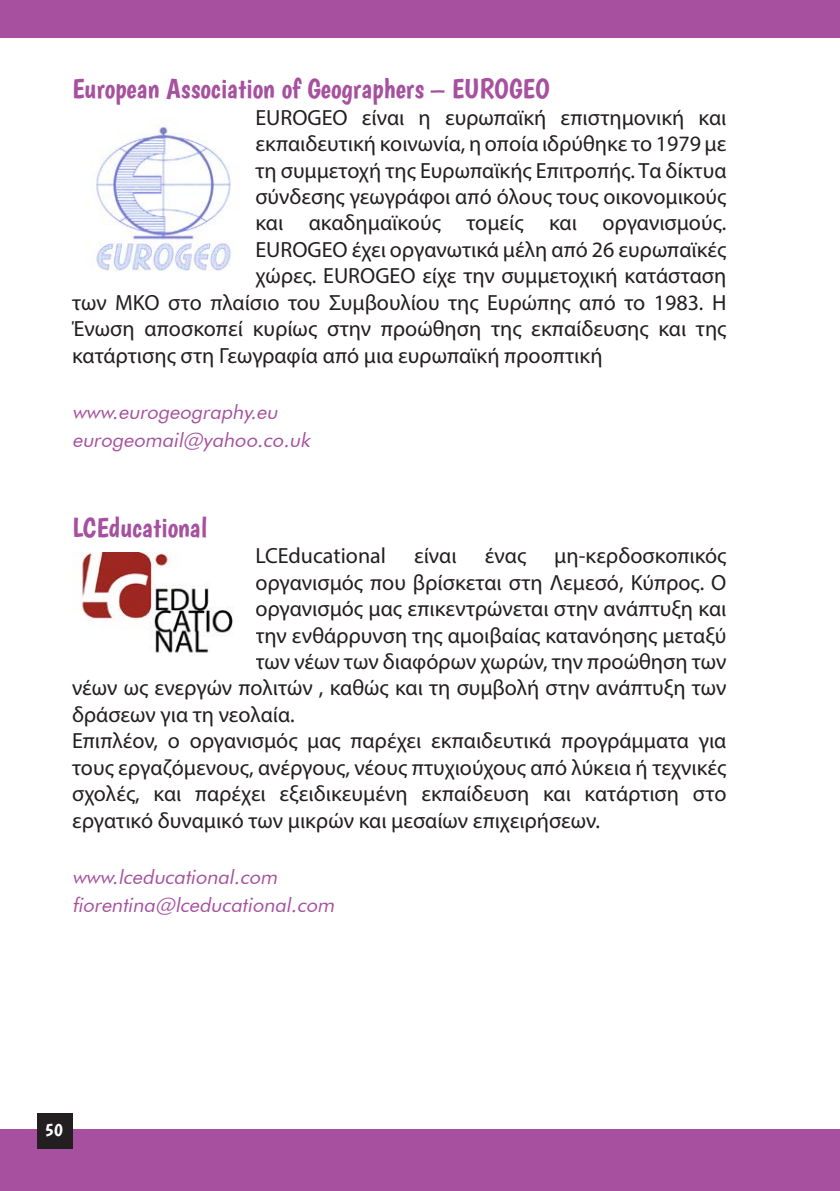
<style>
.page{position:relative;width:840px;height:1191px;background:#fff}
.page>*{position:absolute;margin:0;border:0;box-sizing:border-box;transform-origin:0 0}
.t1{font:28px "Boogaloo";color:#a6509f}
.t2{font:22px/26.4px "Myriad Pro";color:#231f20;text-align:justify}
.t3{font:italic 20px "Futura BT";color:#a6509f}
.t4{font:19px "Boogaloo";color:#fff}
</style>
<div class="page">
<div style="left:0;top:1129px;width:839px;height:62px;background:#a6509f"></div>
<div style="left:0;top:0;width:839px;height:37px;background:#a6509f"></div>
<div style="left:37px;top:1112px;width:36px;height:36px;background:#231f20"></div>
<img style="left:96px;top:123px;width:137px;height:148px">
<img style="left:80px;top:553px;width:153px;height:100px">
<p class="t1" style="left:72px;top:72px;width:479px">European Association of Geographers – EUROGEO</p>
<p class="t2" style="left:255px;top:104px;width:472px">EUROGEO είναι η ευρωπαϊκή επιστημονική και</p>
<p class="t2" style="left:255px;top:130px;width:472px">εκπαιδευτική κοινωνία, η οποία ιδρύθηκε το 1979 με</p>
<p class="t2" style="left:255px;top:157px;width:472px">τη συμμετοχή της Ευρωπαϊκής Επιτροπής. Τα δίκτυα</p>
<p class="t2" style="left:255px;top:183px;width:472px">σύνδεσης γεωγράφοι από όλους τους οικονομικούς</p>
<p class="t2" style="left:255px;top:209px;width:472px">και ακαδημαϊκούς τομείς και οργανισμούς.</p>
<p class="t2" style="left:255px;top:236px;width:472px">EUROGEO έχει οργανωτικά μέλη από 26 ευρωπαϊκές</p>
<p class="t2" style="left:255px;top:262px;width:472px">χώρες. EUROGEO είχε την συμμετοχική κατάσταση</p>
<p class="t2" style="left:72px;top:289px;width:655px">των ΜΚΟ στο πλαίσιο του Συμβουλίου της Ευρώπης από το 1983. Η</p>
<p class="t2" style="left:72px;top:315px;width:655px">Ένωση αποσκοπεί κυρίως στην προώθηση της εκπαίδευσης και της</p>
<p class="t2" style="left:72px;top:341px;width:531px">κατάρτισης στη Γεωγραφία από μια ευρωπαϊκή προοπτική</p>
<p class="t3" style="left:72px;top:400px;width:211px">www.eurogeography.eu</p>
<p class="t3" style="left:72px;top:428px;width:243px">eurogeomail@yahoo.co.uk</p>
<p class="t1" style="left:72px;top:510px;width:137px">LCEducational</p>
<p class="t2" style="left:255px;top:542px;width:132px">LCEducational</p>
<p class="t2" style="left:414px;top:542px;width:44px">είναι</p>
<p class="t2" style="left:484px;top:542px;width:43px">ένας</p>
<p class="t2" style="left:554px;top:542px;width:173px">μη-κερδοσκοπικός</p>
<p class="t2" style="left:255px;top:569px;width:472px">οργανισμός που βρίσκεται στη Λεμεσό, Κύπρος. Ο</p>
<p class="t2" style="left:255px;top:595px;width:472px">οργανισμός μας επικεντρώνεται στην ανάπτυξη και</p>
<p class="t2" style="left:255px;top:621px;width:472px">την ενθάρρυνση της αμοιβαίας κατανόησης μεταξύ</p>
<p class="t2" style="left:255px;top:648px;width:472px">των νέων των διαφόρων χωρών, την προώθηση των</p>
<p class="t2" style="left:72px;top:674px;width:655px">νέων ως ενεργών πολιτών , καθώς και τη συμβολή στην ανάπτυξη των</p>
<p class="t2" style="left:72px;top:701px;width:224px">δράσεων για τη νεολαία.</p>
<p class="t2" style="left:72px;top:727px;width:655px">Επιπλέον, ο οργανισμός μας παρέχει εκπαιδευτικά προγράμματα για τους εργαζόμενους, ανέργους, νέους πτυχιούχους από λύκεια ή τεχνικές σχολές, και παρέχει εξειδικευμένη εκπαίδευση και κατάρτιση στο εργατικό δυναμικό των μικρών και μεσαίων επιχειρήσεων.</p>
<p class="t3" style="left:72px;top:865px;width:211px">www.lceducational.com</p>
<p class="t3" style="left:72px;top:893px;width:267px">fiorentina@lceducational.com</p>
<p class="t4" style="left:44px;top:1118px;width:20px">50</p>
</div>
